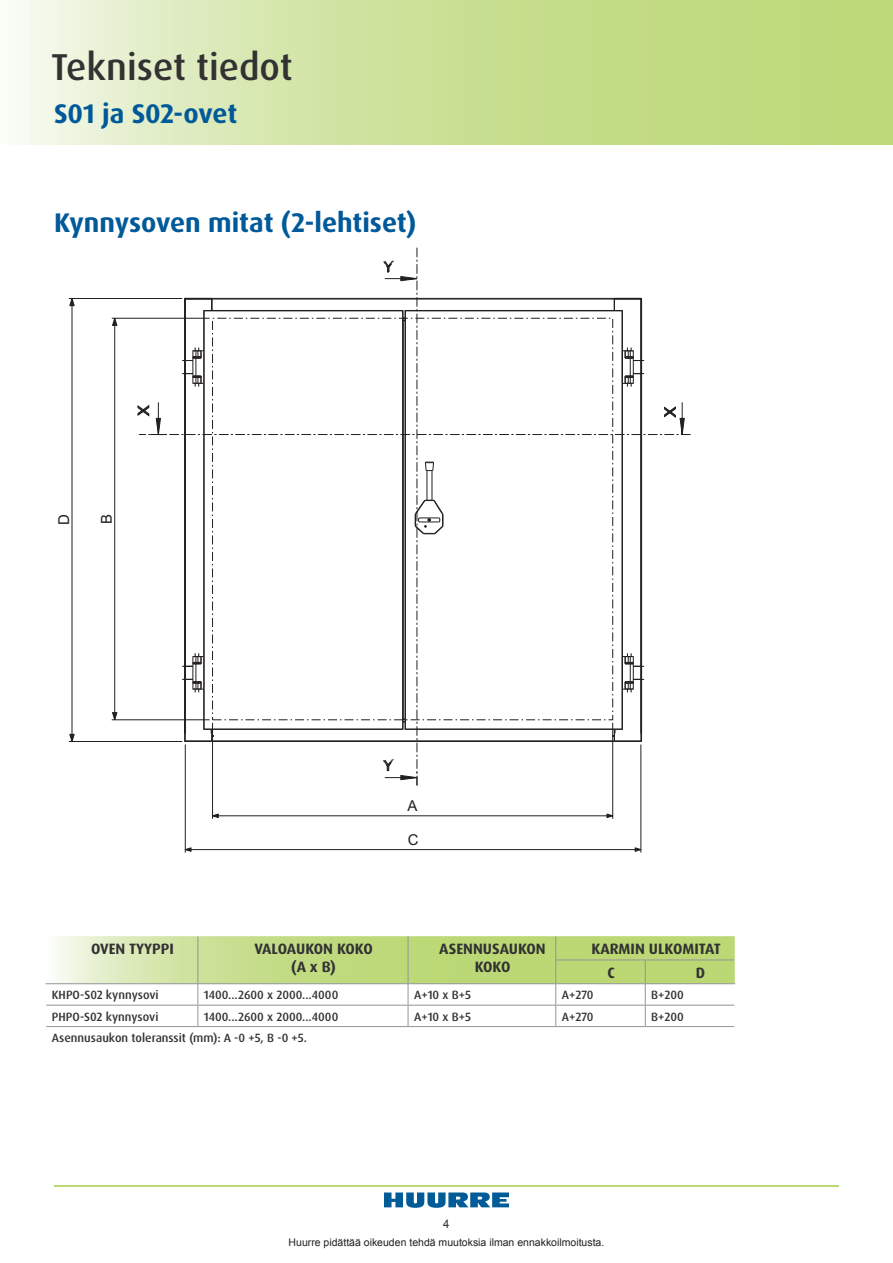
<style>
.page{position:relative;width:893px;height:1263px;background:#fff}
.page>*{position:absolute;margin:0;border:0;box-sizing:border-box;transform-origin:0 0}
.t1{font:500 37.5px "Dax OT";color:#333233}
.DAX_headline_2{font:700 27px "Dax OT";color:#005999}
.DAX_medium_text_smal{font:700 15px "Dax OT";color:#333233}
.t2{font:15px "Arial";color:#231f20}
.DAX_text_small_table{font:500 12px "Dax OT";color:#333233}
.t3{font:12px "Arial";color:#333233;scale:.95 1}
.t4{font:10.5px "Arial";color:#231f20}
</style>
<div class="page">
<svg style="left:16px;top:0;width:877px;height:145px;background:#cee29e"></svg>
<svg style="left:384px;top:1192px;width:125px;height:16px"></svg>
<hr style="left:54px;top:1186px;width:785px;height:1px;background:#bad874">
<svg style="left:137px;top:248px;width:553px;height:538px"></svg>
<hr style="left:112px;top:318px;width:98px;height:1px;background:#231f20">
<hr style="left:112px;top:719px;width:98px;height:1px;background:#231f20">
<hr style="left:114px;top:318px;width:1px;height:402px;background:#231f20">
<svg style="left:112px;top:317px;width:5px;height:9px"></svg>
<svg style="left:112px;top:712px;width:5px;height:9px"></svg>
<hr style="left:69px;top:298px;width:113px;height:1px;background:#231f20">
<hr style="left:69px;top:741px;width:113px;height:1px;background:#231f20">
<hr style="left:72px;top:298px;width:1px;height:443px;background:#231f20">
<svg style="left:69px;top:299px;width:6px;height:7px"></svg>
<svg style="left:69px;top:734px;width:6px;height:7px"></svg>
<hr style="left:212px;top:723px;width:1px;height:96px;background:#231f20">
<hr style="left:612px;top:723px;width:1px;height:96px;background:#231f20">
<hr style="left:213px;top:815px;width:400px;height:1px;background:#231f20">
<svg style="left:213px;top:813px;width:6px;height:5px"></svg>
<svg style="left:606px;top:813px;width:8px;height:5px"></svg>
<hr style="left:185px;top:744px;width:1px;height:108px;background:#231f20">
<hr style="left:641px;top:744px;width:1px;height:108px;background:#231f20">
<hr style="left:185px;top:849px;width:456px;height:1px;background:#231f20">
<svg style="left:184px;top:847px;width:7px;height:5px"></svg>
<svg style="left:635px;top:847px;width:7px;height:5px"></svg>
<hr style="left:45px;top:983px;width:153px;height:1px;background:#939598">
<svg style="left:46px;top:936px;width:689px;height:90px"></svg>
<hr style="left:46px;top:1026px;width:152px;height:1px;background:#939598">
<hr style="left:198px;top:1026px;width:210px;height:1px;background:#939598">
<hr style="left:408px;top:1026px;width:148px;height:1px;background:#939598">
<hr style="left:556px;top:1026px;width:89px;height:1px;background:#939598">
<hr style="left:645px;top:1026px;width:89px;height:1px;background:#939598">
<h1 class="t1" style="left:51px;top:44px;width:243px">Tekniset tiedot</h1>
<p class="DAX_headline_2" style="left:54px;top:97px;width:185px">S01 ja S02-ovet</p>
<p class="DAX_headline_2" style="left:54px;top:205px;width:364px">Kynnysoven mitat (2-lehtiset)</p>
<p class="t2" style="left:383px;top:257px;width:12px">Y</p>
<p class="t2" style="left:134px;top:416px;width:12px;rotate:-90deg">X</p>
<p class="t2" style="left:660px;top:417px;width:12px;rotate:-90deg">X</p>
<p class="t2" style="left:54px;top:525px;width:12px;rotate:-90deg">D</p>
<p class="t2" style="left:97px;top:524px;width:12px;rotate:-90deg">B</p>
<p class="t2" style="left:383px;top:755px;width:12px">Y</p>
<p class="t2" style="left:408px;top:796px;width:12px">A</p>
<p class="t2" style="left:408px;top:830px;width:12px">C</p>
<p class="DAX_medium_text_smal" style="left:91px;top:939px;width:84px">OVEN TYYPPI</p>
<p class="DAX_medium_text_smal" style="left:254px;top:939px;width:120px">VALOAUKON KOKO</p>
<p class="DAX_medium_text_smal" style="left:291px;top:957px;width:46px">(A x B)</p>
<p class="DAX_medium_text_smal" style="left:439px;top:939px;width:108px">ASENNUSAUKON</p>
<p class="DAX_medium_text_smal" style="left:475px;top:957px;width:37px">KOKO</p>
<p class="DAX_medium_text_smal" style="left:591px;top:939px;width:131px">KARMIN ULKOMITAT</p>
<p class="DAX_medium_text_smal" style="left:607px;top:963px;width:9px">C</p>
<p class="DAX_medium_text_smal" style="left:696px;top:963px;width:11px">D</p>
<p class="DAX_text_small_table" style="left:52px;top:987px;width:108px">KHPO-S02 kynnysovi</p>
<p class="DAX_text_small_table" style="left:204px;top:987px;width:136px">1400...2600 x 2000...4000</p>
<p class="DAX_text_small_table" style="left:414px;top:987px;width:59px">A+10 x B+5</p>
<p class="DAX_text_small_table" style="left:562px;top:987px;width:33px">A+270</p>
<p class="DAX_text_small_table" style="left:651px;top:987px;width:34px">B+200</p>
<p class="DAX_text_small_table" style="left:52px;top:1009px;width:108px">PHPO-S02 kynnysovi</p>
<p class="DAX_text_small_table" style="left:204px;top:1009px;width:136px">1400...2600 x 2000...4000</p>
<p class="DAX_text_small_table" style="left:414px;top:1009px;width:59px">A+10 x B+5</p>
<p class="DAX_text_small_table" style="left:562px;top:1009px;width:33px">A+270</p>
<p class="DAX_text_small_table" style="left:651px;top:1009px;width:34px">B+200</p>
<p class="DAX_text_small_table" style="left:52px;top:1030px;width:257px">Asennusaukon toleranssit (mm): A -0 +5, B -0 +5.</p>
<p class="t3" style="left:443px;top:1216px;width:8px">4</p>
<p class="t4" style="left:289px;top:1236px;width:317px">Huurre pidättää oikeuden tehdä muutoksia ilman ennakkoilmoitusta.</p>
</div>
